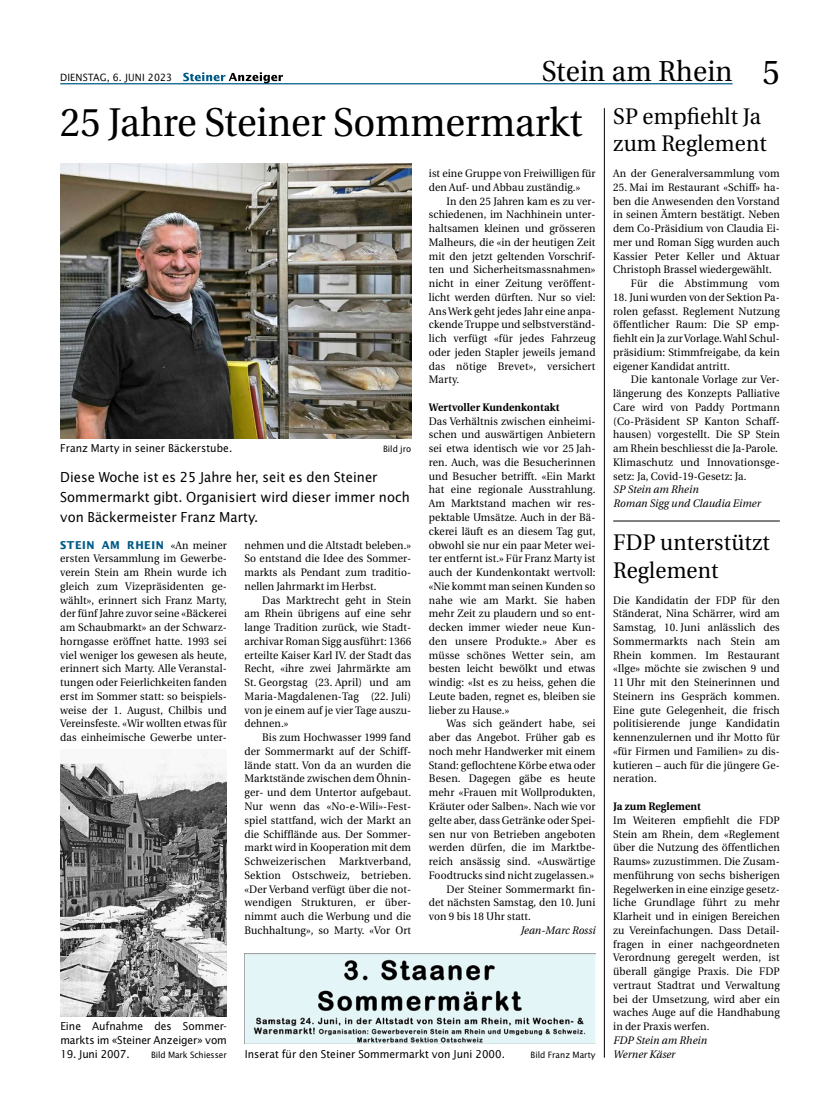
<style>
.page{position:relative;width:833px;height:1117px;background:#fff}
.page>*{position:absolute;margin:0;border:0;box-sizing:border-box;transform-origin:0 0}
.t1{font:40px "Utopia";color:#000;scale:.95 1}
.t2{font:28.75px "Utopia";letter-spacing:.01em;color:#000;scale:.95 1}
.t3{font:22.5px/27.5px "Utopia";letter-spacing:.01em;color:#000;scale:.95 1}
.t4{font:13.75px/20px "Lucida Sans";color:#000;scale:.95 1}
.t5{font:10.88px/13.8px "Utopia";letter-spacing:.01em;color:#000;text-align:justify;scale:.95 1}
.t6{font:10.88px/13.8px "Lucida Sans";color:#000;scale:.95 1}
.t7{font:italic 10.88px/13.8px "Utopia";letter-spacing:.01em;color:#000;scale:.95 1}
.t8{font:700 10.88px "Utopia";letter-spacing:.01em;color:#000;scale:.95 1}
.t9{font:700 10.88px "Lucida Sans";letter-spacing:.05em;color:#005a86;scale:.95 1}
.t10{font:10px "Lucida Sans";letter-spacing:.01em;color:#000;scale:.95 1}
.t11{font:8.75px "Lucida Sans";letter-spacing:-.005em;color:#000;scale:.95 1}
.s1{font-size:34.38px}
.s2{font-family:"Utopia";font-weight:400;color:#000}
</style>
<div class="page">
<hr style="left:60px;top:83px;width:672px;height:1px;background:#005a86">
<svg style="left:183px;top:72px;width:100px;height:11px"></svg>
<img style="left:60px;top:163px;width:351px;height:275px">
<hr style="left:604px;top:108px;width:1px;height:949px;background:#000">
<img style="left:60px;top:749px;width:167px;height:267px">
<img style="left:244px;top:953px;width:351px;height:90px">
<hr style="left:613px;top:520px;width:167px;height:1px;background:#000">
<p class="t10" style="left:60px;top:71px;width:119px">DIENSTAG, 6. JUNI 2023</p>
<h2 class="t2" style="left:541px;top:55px;width:252px">Stein am Rhein <span class="s1">5</span></h2>
<h1 class="t1" style="left:60px;top:100px;width:551px">25 Jahre Steiner Sommermarkt</h1>
<p class="t6" style="left:60px;top:441px;width:183px">Franz Marty in seiner Bäckerstube.</p>
<p class="t11" style="left:383px;top:443px;width:31px">Bild jro</p>
<p class="t4" style="left:60px;top:466px;width:369px">Diese Woche ist es 25 Jahre her, seit es den Steiner<br>Sommermarkt gibt. Organisiert wird dieser immer noch von Bäckermeister Franz Marty.</p>
<p class="t9" style="left:60px;top:538px;width:177px">STEIN AM RHEIN <span class="s2">«An meiner</span></p>
<p class="t5" style="left:60px;top:551px;width:177px">ersten Versammlung im Gewerbe&shy;verein Stein am Rhein wurde ich gleich zum Vizepräsidenten ge&shy;wählt», erinnert sich Franz Marty, der fünf Jahre zuvor seine «Bäckerei am Schaubmarkt» an der Schwarz&shy;horngasse eröffnet hatte. 1993 sei viel weniger los gewesen als heute, erinnert sich Marty. Alle Veranstal&shy;tungen oder Feierlichkeiten fanden erst im Sommer statt: so beispiels&shy;weise der 1. August, Chilbis und Vereinsfeste. «Wir wollten etwas für das einheimische Gewerbe unter-</p>
<p class="t5" style="left:244px;top:538px;width:177px">nehmen und die Altstadt beleben.» So entstand die Idee des Sommer&shy;markts als Pendant zum traditio&shy;nellen Jahrmarkt im Herbst.</p>
<p class="t5" style="left:244px;top:593px;width:177px;text-indent:18px">Das Marktrecht geht in Stein am Rhein übrigens auf eine sehr lange Tradition zurück, wie Stadt&shy;archivar Roman Sigg ausführt: 1366 erteilte Kaiser Karl IV. der Stadt das Recht, «ihre zwei Jahrmärkte am St. Georgstag (23. April) und am Maria-Magdalenen-Tag (22. Juli) von je einem auf je vier Tage auszu&shy;dehnen.»</p>
<p class="t5" style="left:244px;top:730px;width:177px;text-indent:18px">Bis zum Hochwasser 1999 fand der Sommermarkt auf der Schiff&shy;lände statt. Von da an wurden die Marktstände zwischen dem Öhnin&shy;ger- und dem Untertor aufgebaut.<br>Nur wenn das «No-e-Wili»-Fest&shy;spiel stattfand, wich der Markt an die Schifflände aus. Der Sommer&shy;markt wird in Kooperation mit dem Schweizerischen Marktverband, Sektion Ostschweiz, betrieben. «Der Verband verfügt über die not&shy;wendigen Strukturen, er über&shy;nimmt auch die Werbung und die Buchhaltung», so Marty. «Vor Ort</p>
<p class="t5" style="left:429px;top:166px;width:177px">ist eine Gruppe von Freiwilligen für den Auf- und Abbau zuständig.»</p>
<p class="t5" style="left:429px;top:194px;width:177px;text-indent:18px">In den 25 Jahren kam es zu ver&shy;schiedenen, im Nachhinein unter&shy;haltsamen kleinen und grösseren Malheurs, die «in der heutigen Zeit mit den jetzt geltenden Vorschrif&shy;ten und Sicherheitsmassnahmen» nicht in einer Zeitung veröffent&shy;licht werden dürften. Nur so viel:<br>Ans Werk geht jedes Jahr eine anpa&shy;ckende Truppe und selbstverständ&shy;lich verfügt «für jedes Fahrzeug oder jeden Stapler jeweils jemand das nötige Brevet», versichert Marty.</p>
<p class="t8" style="left:429px;top:401px;width:139px">Wertvoller Kundenkontakt</p>
<p class="t5" style="left:429px;top:414px;width:177px">Das Verhältnis zwischen einheimi&shy;schen und auswärtigen Anbietern sei etwa identisch wie vor 25 Jah&shy;ren. Auch, was die Besucherinnen und Besucher betrifft. «Ein Markt hat eine regionale Ausstrahlung.<br>Am Marktstand machen wir res&shy;pektable Umsätze. Auch in der Bä&shy;ckerei läuft es an diesem Tag gut, obwohl sie nur ein paar Meter wei&shy;ter entfernt ist.» Für Franz Marty ist auch der Kundenkontakt wertvoll: «Nie kommt man seinen Kunden so nahe wie am Markt. Sie haben mehr Zeit zu plaudern und so ent&shy;decken immer wieder neue Kun&shy;den unsere Produkte.» Aber es müsse schönes Wetter sein, am besten leicht bewölkt und etwas windig: «Ist es zu heiss, gehen die Leute baden, regnet es, bleiben sie lieber zu Hause.»</p>
<p class="t5" style="left:446px;top:716px;width:158px">Was sich geändert habe, sei</p>
<p class="t5" style="left:429px;top:730px;width:177px">aber das Angebot. Früher gab es</p>
<p class="t5" style="left:429px;top:744px;width:177px">noch mehr Handwerker mit einem</p>
<p class="t5" style="left:429px;top:758px;width:177px">Stand: geflochtene Körbe etwa oder</p>
<p class="t5" style="left:429px;top:771px;width:177px">Besen. Dagegen gäbe es heute</p>
<p class="t5" style="left:429px;top:785px;width:177px">mehr «Frauen mit Wollprodukten,</p>
<p class="t5" style="left:429px;top:799px;width:177px">Kräuter oder Salben». Nach wie vor</p>
<p class="t5" style="left:429px;top:813px;width:177px">gelte aber, dass Getränke oder Spei-</p>
<p class="t5" style="left:429px;top:826px;width:177px">sen nur von Betrieben angeboten</p>
<p class="t5" style="left:429px;top:840px;width:177px">werden dürfen, die im Marktbe-</p>
<p class="t5" style="left:429px;top:854px;width:177px">reich ansässig sind. «Auswärtige</p>
<p class="t5" style="left:429px;top:868px;width:175px">Foodtrucks sind nicht zugelassen.»</p>
<p class="t5" style="left:446px;top:881px;width:158px">Der Steiner Sommermarkt fin-</p>
<p class="t5" style="left:429px;top:895px;width:177px">det nächsten Samstag, den 10. Juni</p>
<p class="t5" style="left:429px;top:909px;width:109px">von 9 bis 18 Uhr statt.</p>
<p class="t7" style="left:520px;top:923px;width:80px">Jean-Marc Rossi</p>
<p class="t6" style="left:60px;top:1018px;width:177px">Eine Aufnahme des Sommer&shy;markts im «Steiner Anzeiger» vom</p>
<p class="t6" style="left:60px;top:1046px;width:74px">19. Juni 2007.</p>
<p class="t11" style="left:151px;top:1048px;width:81px">Bild Mark Schiesser</p>
<p class="t6" style="left:245px;top:1046px;width:275px">Inserat für den Steiner Sommermarkt von Juni 2000.</p>
<p class="t11" style="left:530px;top:1048px;width:70px">Bild Franz Marty</p>
<h3 class="t3" style="left:613px;top:103px;width:163px">SP empfiehlt Ja zum Reglement</h3>
<p class="t5" style="left:613px;top:166px;width:177px">An der Generalversammlung vom</p>
<p class="t5" style="left:613px;top:180px;width:177px">25. Mai im Restaurant «Schiff» ha-</p>
<p class="t5" style="left:613px;top:194px;width:177px">ben die Anwesenden den Vorstand</p>
<p class="t5" style="left:613px;top:208px;width:177px">in seinen Ämtern bestätigt. Neben</p>
<p class="t5" style="left:613px;top:221px;width:177px">dem Co-Präsidium von Claudia Ei-</p>
<p class="t5" style="left:613px;top:235px;width:177px">mer und Roman Sigg wurden auch</p>
<p class="t5" style="left:613px;top:249px;width:177px">Kassier Peter Keller und Aktuar</p>
<p class="t5" style="left:613px;top:263px;width:168px">Christoph Brassel wiedergewählt.</p>
<p class="t5" style="left:631px;top:276px;width:158px">Für die Abstimmung vom</p>
<p class="t5" style="left:613px;top:290px;width:177px">18. Juni wurden von der Sektion Pa&shy;rolen gefasst. Reglement Nutzung öffentlicher Raum: Die SP emp&shy;fiehlt ein Ja zur Vorlage. Wahl Schul&shy;präsidium: Stimmfreigabe, da kein eigener Kandidat antritt.</p>
<p class="t5" style="left:613px;top:373px;width:177px;text-align:left;text-indent:18px">Die kantonale Vorlage zur Ver&shy;längerung des Konzepts Palliative<br>Care wird von Paddy Portmann (Co-Präsident SP Kanton Schaff&shy;hausen) vorgestellt. Die SP Stein am Rhein beschliesst die Ja-Parole.<br>Klimaschutz und Innovationsge&shy;setz: Ja, Covid-19-Gesetz: Ja.</p>
<p class="t7" style="left:613px;top:483px;width:157px">SP Stein am Rhein<br>Roman Sigg und Claudia Eimer</p>
<h3 class="t3" style="left:613px;top:529px;width:166px">FDP unterstützt<br>Reglement</h3>
<p class="t5" style="left:613px;top:593px;width:177px">Die Kandidatin der FDP für den Ständerat, Nina Schärrer, wird am Samstag, 10. Juni anlässlich des Sommermarkts nach Stein am Rhein kommen. Im Restaurant «Ilge» möchte sie zwischen 9 und 11 Uhr mit den Steinerinnen und Steinern ins Gespräch kommen.<br>Eine gute Gelegenheit, die frisch politisierende junge Kandidatin kennenzulernen und ihr Motto für «für Firmen und Familien» zu dis&shy;kutieren – auch für die jüngere Ge&shy;neration.</p>
<p class="t8" style="left:613px;top:799px;width:94px">Ja zum Reglement</p>
<p class="t5" style="left:613px;top:813px;width:177px">Im Weiteren empfiehlt die FDP Stein am Rhein, dem «Reglement über die Nutzung des öffentlichen Raums» zuzustimmen. Die Zusam&shy;menführung von sechs bisherigen Regelwerken in eine einzige gesetz&shy;liche Grundlage führt zu mehr Klarheit und in einigen Bereichen zu Vereinfachungen. Dass Detail&shy;fragen in einer nachgeordneten Verordnung geregelt werden, ist überall gängige Praxis. Die FDP vertraut Stadtrat und Verwaltung bei der Umsetzung, wird aber ein waches Auge auf die Handhabung in der Praxis werfen.</p>
<p class="t7" style="left:613px;top:1033px;width:100px">FDP Stein am Rhein<br>Werner Käser</p>
</div>
